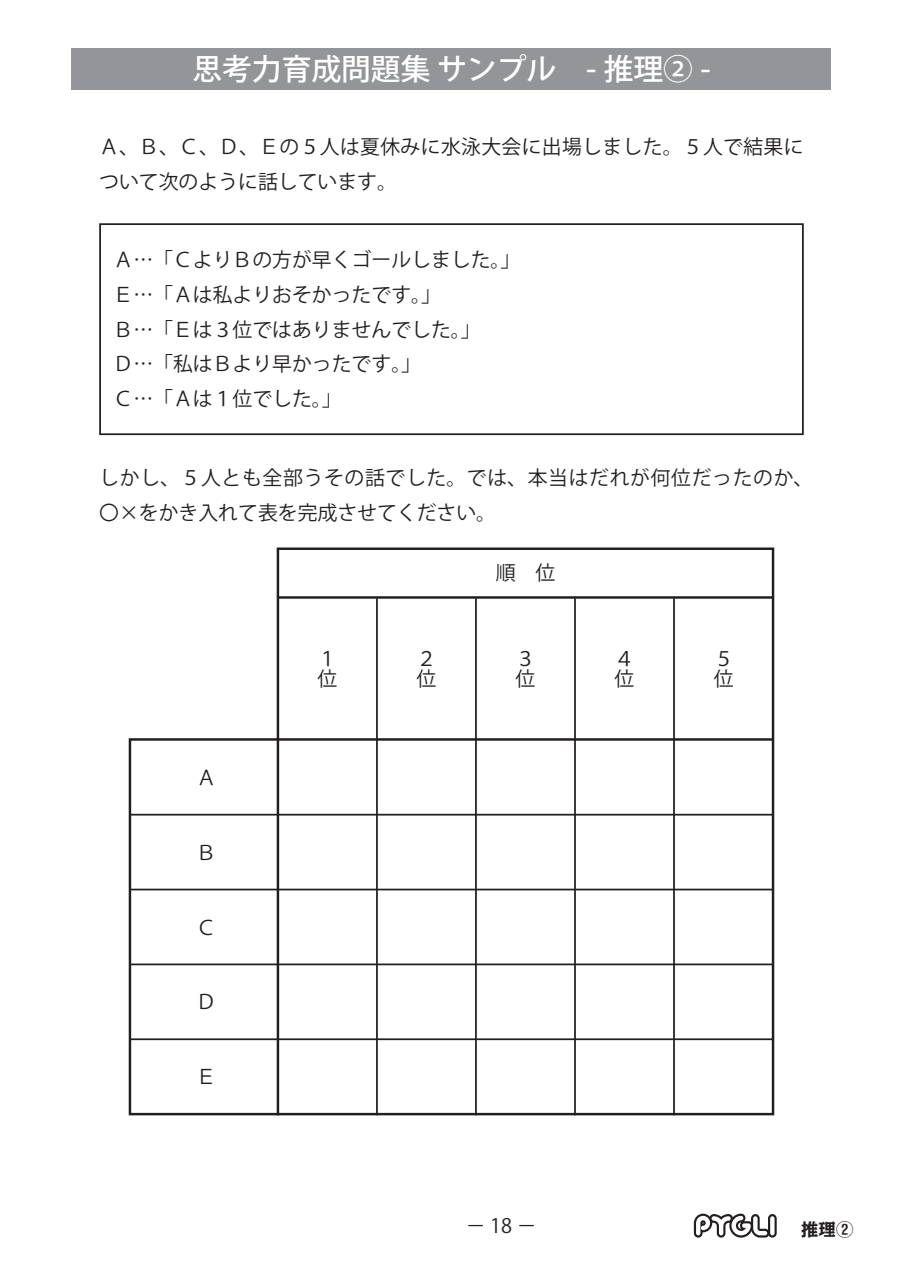
<style>
.page{position:relative;width:903px;height:1275px;background:#fff}
.page>*{position:absolute;margin:0;border:0;box-sizing:border-box;transform-origin:0 0}
.t1{font:500 29.75px "Koz Go Pro";color:#fff}
.t2{font:19.78px/34.6px "Koz Go Pro";color:#231f20}
.t3{font:19.78px/34.6px "Koz Go Pro";letter-spacing:.035em;color:#231f20}
.t4{font:700 17.32px "Kakumin Pro";color:#231f20}
</style>
<div class="page">
<svg style="left:768px;top:1214px;width:9px;height:24px"></svg>
<svg style="left:694px;top:1214px;width:75px;height:24px"></svg>
<svg style="left:770px;top:1216px;width:4px;height:19px"></svg>
<svg style="left:128px;top:547px;width:647px;height:569px"></svg>
<hr style="left:278px;top:596px;width:495px;height:3px;background:#231f20">
<hr style="left:376px;top:598px;width:2px;height:517px;background:#231f20">
<hr style="left:574px;top:598px;width:2px;height:517px;background:#231f20">
<hr style="left:475px;top:598px;width:2px;height:517px;background:#231f20">
<hr style="left:673px;top:598px;width:2px;height:517px;background:#231f20">
<hr style="left:130px;top:814px;width:643px;height:1px;background:#231f20">
<hr style="left:130px;top:889px;width:643px;height:1px;background:#231f20">
<hr style="left:277px;top:738px;width:2px;height:377px;background:#231f20">
<hr style="left:278px;top:738px;width:495px;height:3px;background:#231f20">
<hr style="left:130px;top:963px;width:643px;height:2px;background:#231f20">
<hr style="left:130px;top:1038px;width:643px;height:2px;background:#231f20">
<div style="left:99px;top:223px;width:705px;height:212px;border:2px solid #231f20"></div>
<div style="left:72px;top:48px;width:759px;height:42px;background:#939598"></div>
<h1 class="t1" style="left:192px;top:51px;width:520px">思考力育成問題集サンプル　- 推理2 -</h1>
<p class="t2" style="left:99px;top:130px;width:706px">Ａ、Ｂ、Ｃ、Ｄ、Ｅの５人は夏休みに水泳大会に出場しました。５人で結果について次のように話しています。</p>
<p class="t2" style="left:113px;top:243px;width:408px">Ａ…「ＣよりＢの方が早くゴールしました「。<br>Ｅ…「Ａは私よりおそかったです「。<br>Ｂ…「Ｅは３位ではありませんでした「。<br>Ｄ…「私はＢより早かったです「。<br>Ｃ…「Ａは１位でした「。</p>
<p class="t3" style="left:99px;top:461px;width:716px">しかし、５人とも全部うその話でした。では、本当はだれが何位だったのか、〇×をかき入れて表を完成させてください。</p>
<p class="t2" style="left:196px;top:761px;width:21px">Ａ</p>
<p class="t2" style="left:196px;top:836px;width:21px">Ｂ</p>
<p class="t2" style="left:196px;top:910px;width:21px">Ｃ</p>
<p class="t2" style="left:196px;top:985px;width:21px">Ｄ</p>
<p class="t2" style="left:196px;top:1060px;width:21px">Ｅ</p>
<p class="t2" style="left:317px;top:642px;width:13px">１</p>
<p class="t2" style="left:317px;top:662px;width:21px">位</p>
<p class="t2" style="left:416px;top:642px;width:17px">２</p>
<p class="t2" style="left:416px;top:662px;width:21px">位</p>
<p class="t2" style="left:496px;top:556px;width:61px">順　位</p>
<p class="t2" style="left:515px;top:642px;width:16px">３</p>
<p class="t2" style="left:515px;top:662px;width:21px">位</p>
<p class="t2" style="left:614px;top:642px;width:17px">４</p>
<p class="t2" style="left:614px;top:662px;width:21px">位</p>
<p class="t2" style="left:714px;top:642px;width:16px">５</p>
<p class="t2" style="left:714px;top:662px;width:21px">位</p>
<p class="t2" style="left:466px;top:1209px;width:72px">－18－</p>
<p class="t4" style="left:801px;top:1216px;width:54px">推理2</p>
</div>
